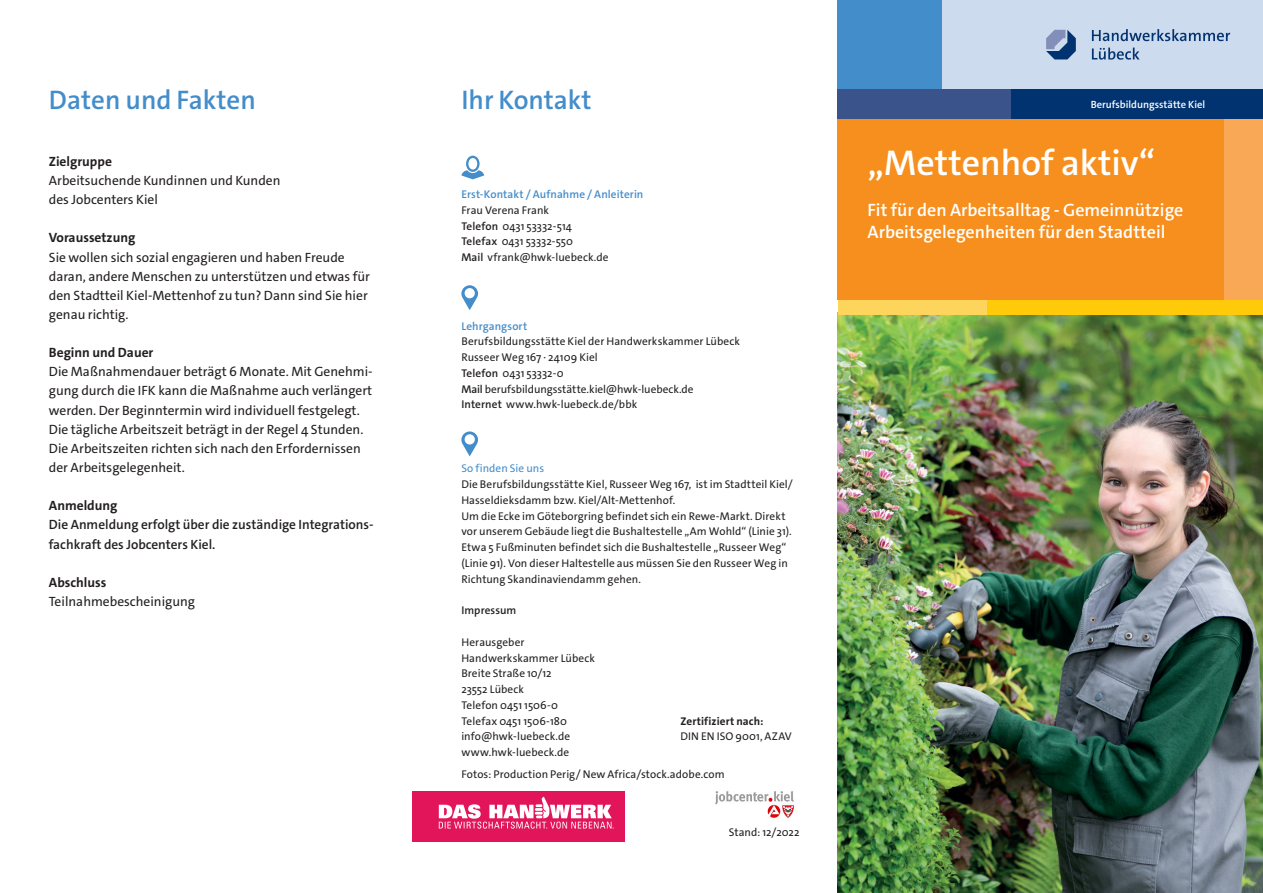
<style>
.page{position:relative;width:1263px;height:893px;background:#fff}
.page>*{position:absolute;margin:0;border:0;box-sizing:border-box;transform-origin:0 0}
.t1{font:600 36px "The Sans C4 s";color:#fff}
.t2{font:600 27px "The Sans C4 s";color:#448dcb}
.t3{font:600 18px/21.6px "The Sans C4 s";color:#fff}
.t4{font:13.5px/19.2px "The Sans C4 s";color:#231f20}
.t5{font:600 13.5px/19.2px "The Sans C4 s";color:#231f20}
.t6{font:700 13.5px "The Sans C4 s";color:#231f20}
.t7{font:11.25px/15.8px "The Sans C4 s";letter-spacing:.005em;color:#231f20}
.t8{font:600 11.25px "The Sans C4 s";letter-spacing:.01em;color:#448dcb}
.t9{font:700 11.25px "The Sans C4 s";letter-spacing:.01em;color:#231f20}
.t10{font:11.25px "The Sans C4 s";letter-spacing:.005em;color:#448dcb}
.t11{font:600 11.25px "The Sans C4 s";letter-spacing:.005em;color:#231f20}
.t12{font:600 10.5px "The Sans C4 s";color:#fff}
.s1{font-weight:600}
</style>
<div class="page">
<img style="left:838px;top:315px;width:425px;height:578px">
<div style="left:838px;top:119px;width:425px;height:181px;background:#f68f1e"></div>
<div style="left:838px;top:0;width:425px;height:89px;background:#cddbef"></div>
<div style="left:1225px;top:119px;width:38px;height:181px;background:#f9a855"></div>
<div style="left:838px;top:0;width:104px;height:89px;background:#448dcb"></div>
<div style="left:842px;top:300px;width:421px;height:15px;background:#feca0a"></div>
<div style="left:838px;top:89px;width:425px;height:30px;background:#013371"></div>
<div style="left:838px;top:89px;width:173px;height:30px;background:#3a548b"></div>
<div style="left:838px;top:300px;width:148px;height:15px;background:#fed55c"></div>
<div style="left:412px;top:791px;width:213px;height:51px;background:#e3155a"></div>
<svg style="left:439px;top:797px;width:174px;height:32px"></svg>
<svg style="left:1046px;top:29px;width:184px;height:31px"></svg>
<svg style="left:461px;top:156px;width:23px;height:23px"></svg>
<svg style="left:461px;top:431px;width:17px;height:25px"></svg>
<img style="left:715px;top:791px;width:80px;height:27px">
<svg style="left:461px;top:285px;width:17px;height:25px"></svg>
<h2 class="t2" style="left:49px;top:83px;width:208px">Daten und Fakten</h2>
<p class="t6" style="left:49px;top:153px;width:65px">Zielgruppe</p>
<p class="t4" style="left:49px;top:171px;width:233px">Arbeitsuchende Kundinnen und Kunden des Jobcenters Kiel</p>
<p class="t6" style="left:49px;top:229px;width:88px">Voraussetzung</p>
<p class="t4" style="left:49px;top:247px;width:323px">Sie wollen sich sozial engagieren und haben Freude daran, andere Menschen zu unterstützen und etwas für den Stadtteil Kiel-Mettenhof zu tun? Dann sind Sie hier genau richtig.</p>
<p class="t6" style="left:49px;top:344px;width:106px">Beginn und Dauer</p>
<p class="t4" style="left:49px;top:362px;width:325px">Die Maßnahmendauer beträgt 6 Monate. Mit Genehmi&shy;gung durch die IFK kann die Maßnahme auch verlängert werden. Der Beginntermin wird individuell festgelegt.<br>Die tägliche Arbeitszeit beträgt in der Regel 4 Stunden.<br>Die Arbeitszeiten richten sich nach den Erfordernissen der Arbeitsgelegenheit.</p>
<p class="t6" style="left:49px;top:497px;width:70px">Anmeldung</p>
<p class="t5" style="left:49px;top:515px;width:326px">Die Anmeldung erfolgt über die zuständige Integrations&shy;fachkraft des Jobcenters Kiel.</p>
<p class="t6" style="left:49px;top:574px;width:59px">Abschluss</p>
<p class="t4" style="left:49px;top:592px;width:148px">Teilnahmebescheinigung</p>
<h2 class="t2" style="left:461px;top:83px;width:132px">Ihr Kontakt</h2>
<p class="t12" style="left:1091px;top:98px;width:116px">Berufsbildungsstätte Kiel</p>
<h1 class="t1" style="left:867px;top:140px;width:289px">„Mettenhof aktiv“</h1>
<h3 class="t3" style="left:867px;top:199px;width:317px">Fit für den Arbeitsalltag - Gemeinnützige<br>Arbeitsgelegenheiten für den Stadtteil</h3>
<p class="t8" style="left:461px;top:187px;width:184px">Erst-Kontakt / Aufnahme / Anleiterin</p>
<p class="t7" style="left:461px;top:202px;width:149px">Frau Verena Frank<br><span class="s1">Telefon</span> 0431 53332-514<br><span class="s1">Telefax</span> 0431 53332-550<br><span class="s1">Mail</span> vfrank@hwk-luebeck.de</p>
<p class="t8" style="left:461px;top:319px;width:67px">Lehrgangsort</p>
<p class="t7" style="left:461px;top:334px;width:280px">Berufsbildungsstätte Kiel der Handwerkskammer Lübeck Russeer Weg 167 · 24109 Kiel<br><span class="s1">Telefon</span> 0431 53332-0<br><span class="s1">Mail</span> berufsbildungsstätte.kiel@hwk-luebeck.de<br><span class="s1">Internet</span> www.hwk-luebeck.de/bbk</p>
<p class="t10" style="left:461px;top:461px;width:84px">So finden Sie uns</p>
<p class="t7" style="left:461px;top:476px;width:333px">Die Berufsbildungsstätte Kiel, Russeer Weg 167, ist im Stadtteil Kiel/ Hasseldieksdamm bzw. Kiel/Alt-Mettenhof.<br>Um die Ecke im Göteborgring befindet sich ein Rewe-Markt. Direkt vor unserem Gebäude liegt die Bushaltestelle „Am Wohld“ (Linie 31).<br>Etwa 5 Fußminuten befindet sich die Bushaltestelle „Russeer Weg“ (Linie 91). Von dieser Haltestelle aus müssen Sie den Russeer Weg in Richtung Skandinaviendamm gehen.</p>
<p class="t11" style="left:461px;top:603px;width:56px">Impressum</p>
<p class="t7" style="left:461px;top:634px;width:135px">Herausgeber<br>Handwerkskammer Lübeck<br>Breite Straße 10/12<br>23552 Lübeck<br>Telefon 0451 1506-0<br>Telefax 0451 1506-180 info@hwk-luebeck.de www.hwk-luebeck.de</p>
<p class="t9" style="left:680px;top:713px;width:85px">Zertifiziert nach:</p>
<p class="t7" style="left:680px;top:729px;width:113px">DIN EN ISO 9001, AZAV</p>
<p class="t7" style="left:461px;top:766px;width:265px">Fotos: Production Perig/ New Africa/stock.adobe.com</p>
<p class="t7" style="left:729px;top:824px;width:72px">Stand: 12/2022</p>
</div>
